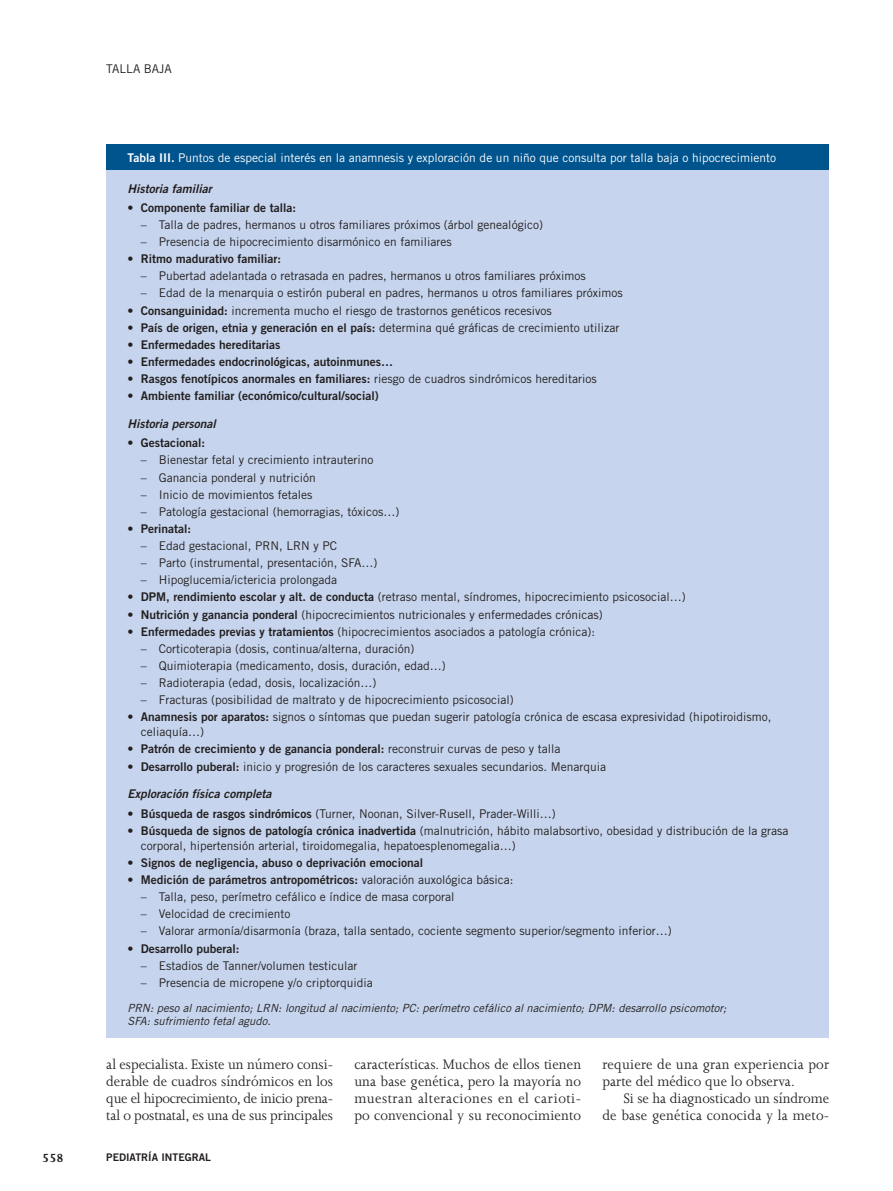
<style>
.page{position:relative;width:893px;height:1191px;background:#fff}
.page>*{position:absolute;margin:0;border:0;box-sizing:border-box;transform-origin:0 0}
.t1{font:15.75px/17px "Joanna";letter-spacing:.005em;color:#231f20;text-align:justify;scale:.95 1}
.t2{font:700 13.5px "Joanna";color:#231f20}
.t3{font:12px/15px "Trade Gothic";color:#231f20}
.t4{font:12px "Trade Gothic Bold Two";color:#231f20}
.t5{font:12px "Trade Gothic";color:#fff}
.t6{font:italic 12px "Trade Gothic Bold Two";color:#231f20}
.t7{font:italic 11.25px/12.8px "Trade Gothic";color:#231f20}
.t8{font:10.5px "Trade Gothic Bold Two";color:#231f20}
.s1{font-family:"Trade Gothic Bold Two"}
.s2{font-family:"Trade Gothic"}
</style>
<div class="page">
<div style="left:106px;top:170px;width:723px;height:867px;background:#c6d5ed"></div>
<div style="left:106px;top:145px;width:723px;height:25px;background:#00548e"></div>
<p class="t3" style="left:106px;top:62px;width:67px">TALLA BAJA</p>
<p class="t5" style="left:128px;top:154px;width:650px"><span class="s1">Tabla III.</span> Puntos de especial interés en la anamnesis y exploración de un niño que consulta por talla baja o hipocrecimiento</p>
<p class="t6" style="left:128px;top:184px;width:86px">Historia familiar</p>
<p class="t4" style="left:128px;top:203px;width:170px">• Componente familiar de talla:</p>
<p class="t3" style="left:141px;top:218px;width:404px">– Talla de padres, hermanos u otros familiares próximos (árbol genealógico)</p>
<p class="t3" style="left:141px;top:235px;width:312px">– Presencia de hipocrecimiento disarmónico en familiares</p>
<p class="t4" style="left:128px;top:254px;width:155px"><span class="s2">•</span> Ritmo madurativo familiar:</p>
<p class="t3" style="left:141px;top:270px;width:446px">– Pubertad adelantada o retrasada en padres, hermanos u otros familiares próximos</p>
<p class="t3" style="left:141px;top:287px;width:483px">– Edad de la menarquia o estirón puberal en padres, hermanos u otros familiares próximos</p>
<p class="t3" style="left:128px;top:304px;width:426px">• <span class="s1">Consanguinidad:</span> incrementa mucho el riesgo de trastornos genéticos recesivos</p>
<p class="t3" style="left:128px;top:321px;width:493px">• <span class="s1">País de origen, etnia y generación en el país:</span> determina qué gráficas de crecimiento utilizar</p>
<p class="t4" style="left:128px;top:340px;width:154px"><span class="s2">•</span> Enfermedades hereditarias</p>
<p class="t4" style="left:128px;top:357px;width:267px"><span class="s2">•</span> Enfermedades endocrinológicas, autoinmunes…</p>
<p class="t3" style="left:128px;top:372px;width:471px">• <span class="s1">Rasgos fenotípicos anormales en familiares:</span> riesgo de cuadros sindrómicos hereditarios</p>
<p class="t4" style="left:128px;top:391px;width:253px"><span class="s2">•</span> Ambiente familiar (económico/cultural/social)</p>
<p class="t6" style="left:128px;top:419px;width:90px">Historia personal</p>
<p class="t4" style="left:128px;top:438px;width:79px"><span class="s2">•</span> Gestacional:</p>
<p class="t3" style="left:141px;top:454px;width:234px">– Bienestar fetal y crecimiento intrauterino</p>
<p class="t3" style="left:141px;top:471px;width:177px">– Ganancia ponderal y nutrición</p>
<p class="t3" style="left:141px;top:488px;width:173px">– Inicio de movimientos fetales</p>
<p class="t3" style="left:141px;top:505px;width:260px">– Patología gestacional (hemorragias, tóxicos…)</p>
<p class="t4" style="left:128px;top:524px;width:65px"><span class="s2">•</span> Perinatal:</p>
<p class="t3" style="left:141px;top:539px;width:198px">– Edad gestacional, PRN, LRN y PC</p>
<p class="t3" style="left:141px;top:556px;width:238px">– Parto (instrumental, presentación, SFA…)</p>
<p class="t3" style="left:141px;top:573px;width:198px">– Hipoglucemia/ictericia prolongada</p>
<p class="t3" style="left:128px;top:591px;width:560px">• <span class="s1">DPM, rendimiento escolar y alt. de conducta</span> (retraso mental, síndromes, hipocrecimiento psicosocial…)</p>
<p class="t3" style="left:128px;top:608px;width:477px">• <span class="s1">Nutrición y ganancia ponderal</span> (hipocrecimientos nutricionales y enfermedades crónicas)</p>
<p class="t3" style="left:128px;top:625px;width:469px">• <span class="s1">Enfermedades previas y tratamientos</span> (hipocrecimientos asociados a patología crónica):</p>
<p class="t3" style="left:141px;top:642px;width:275px">– Corticoterapia (dosis, continua/alterna, duración)</p>
<p class="t3" style="left:141px;top:659px;width:306px">– Quimioterapia (medicamento, dosis, duración, edad…)</p>
<p class="t3" style="left:141px;top:676px;width:237px">– Radioterapia (edad, dosis, localización…)</p>
<p class="t3" style="left:141px;top:693px;width:374px">– Fracturas (posibilidad de maltrato y de hipocrecimiento psicosocial)</p>
<p class="t3" style="left:141px;top:710px;width:632px;text-indent:-13px">• <span class="s1">Anamnesis por aparatos:</span> signos o síntomas que puedan sugerir patología crónica de escasa expresividad (hipotiroidismo, celiaquía…)</p>
<p class="t4" style="left:128px;top:745px;width:434px"><span class="s2">•</span> Patrón de crecimiento y de ganancia ponderal: <span class="s2">reconstruir curvas de peso y talla</span></p>
<p class="t3" style="left:128px;top:760px;width:480px">• <span class="s1">Desarrollo puberal:</span> inicio y progresión de los caracteres sexuales secundarios. Menarquia</p>
<p class="t6" style="left:128px;top:789px;width:145px">Exploración física completa</p>
<p class="t3" style="left:128px;top:807px;width:430px">• <span class="s1">Búsqueda de rasgos sindrómicos</span> (Turner, Noonan, Silver-Rusell, Prader-Willi…)</p>
<p class="t3" style="left:141px;top:824px;width:649px;text-indent:-13px">• <span class="s1">Búsqueda de signos de patología crónica inadvertida</span> (malnutrición, hábito malabsortivo, obesidad y distribución de la grasa corporal, hipertensión arterial, tiroidomegalia, hepatoesplenomegalia…)</p>
<p class="t4" style="left:128px;top:858px;width:297px"><span class="s2">•</span> Signos de negligencia, abuso o deprivación emocional</p>
<p class="t4" style="left:128px;top:875px;width:387px"><span class="s2">•</span> Medición de parámetros antropométricos: <span class="s2">valoración auxológica básica:</span></p>
<p class="t3" style="left:141px;top:890px;width:315px">– Talla, peso, perímetro cefálico e índice de masa corporal</p>
<p class="t3" style="left:141px;top:907px;width:151px">– Velocidad de crecimiento</p>
<p class="t3" style="left:141px;top:924px;width:532px">– Valorar armonía/disarmonía (braza, talla sentado, cociente segmento superior/segmento inferior…)</p>
<p class="t4" style="left:128px;top:944px;width:113px"><span class="s2">•</span> Desarrollo puberal:</p>
<p class="t3" style="left:141px;top:959px;width:218px">– Estadios de Tanner/volumen testicular</p>
<p class="t3" style="left:141px;top:976px;width:233px">– Presencia de micropene y/o criptorquidia</p>
<p class="t7" style="left:128px;top:1003px;width:600px">PRN: peso al nacimiento; LRN: longitud al nacimiento; PC: perímetro cefálico al nacimiento; DPM: desarrollo psicomotor;<br>SFA: sufrimiento fetal agudo.</p>
<h1 class="t1" style="left:106px;top:1057px;width:240px">al especialista. Existe un número consi&shy;derable de cuadros síndrómicos en los que el hipocrecimiento, de inicio prena&shy;tal o postnatal, es una de sus principales</h1>
<h1 class="t1" style="left:354px;top:1057px;width:240px">características. Muchos de ellos tienen una base genética, pero la mayoría no muestran alteraciones en el carioti&shy;po convencional y su reconocimiento</h1>
<h1 class="t1" style="left:602px;top:1057px;width:240px">requiere de una gran experiencia por parte del médico que lo observa.</h1>
<h1 class="t1" style="left:602px;top:1091px;width:240px;text-align:right">Si se ha diagnosticado un síndrome<br>de base genética conocida y la meto-</h1>
<p class="t2" style="left:42px;top:1152px;width:23px">558</p>
<p class="t8" style="left:106px;top:1153px;width:106px">PEDIATRÍA INTEGRAL</p>
</div>
